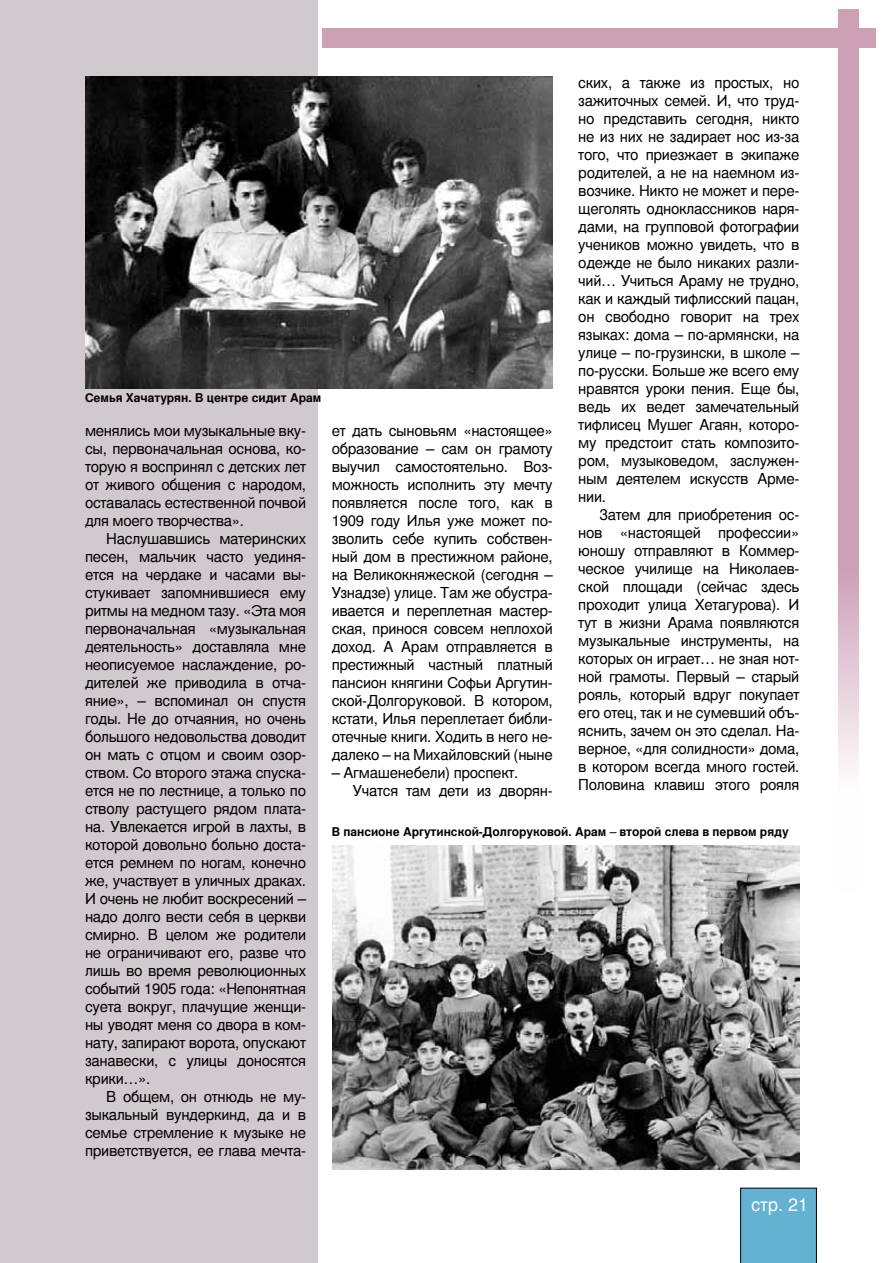
<style>
.page{position:relative;width:893px;height:1263px;background:#fff}
.page>*{position:absolute;margin:0;border:0;box-sizing:border-box;transform-origin:0 0}
.t1{font:18px "Nimbus San LCY";color:#fff}
.t2{font:15px/18px "Nimbus San LCY";letter-spacing:-.02em;color:#000;text-align:justify}
.t3{font:700 12px "Nimbus San LCY";color:#000}
.s1{font-weight:400}
</style>
<div class="page">
<div style="left:740px;top:1188px;width:77px;height:75px;background:#63b2d2"></div>
<div style="left:0;top:0;width:318px;height:1263px;background:#d0c9ce"></div>
<svg style="left:838px;top:9px;width:21px;height:760px;background:#d2abbe"></svg>
<div style="left:322px;top:28px;width:554px;height:20px;background:#cda0b6"></div>
<img style="left:85px;top:77px;width:468px;height:311px">
<img style="left:333px;top:845px;width:466px;height:324px">
<p class="t3" style="left:85px;top:391px;width:238px">Семья Хачатурян. В центре сидит Арам</p>
<p class="t2" style="left:85px;top:422px;width:223px">менялись мои музыкальные вку&shy;сы, первоначальная основа, ко&shy;торую я воспринял с детских лет от живого общения с народом, оставалась естественной почвой для моего творчества».</p>
<p class="t2" style="left:85px;top:530px;width:223px;text-indent:21px">Наслушавшись материнских песен, мальчик часто уединя&shy;ется на чердаке и часами вы&shy;стукивает запомнившиеся ему ритмы на медном тазу. «Эта моя первоначальная «музыкальная деятельность» доставляла мне неописуемое наслаждение, ро&shy;дителей же приводила в отча&shy;яние», – вспоминал он спустя годы. Не до отчаяния, но очень большого недовольства доводит он мать с отцом и своим озор&shy;ством. Со второго этажа спуска&shy;ется не по лестнице, а только по стволу растущего рядом плата&shy;на. Увлекается игрой в лахты, в которой довольно больно доста&shy;ется ремнем по ногам, конечно же, участвует в уличных драках.<br>И очень не любит воскресений – надо долго вести себя в церкви смирно. В целом же родители не ограничивают его, разве что лишь во время революционных событий 1905 года: «Н епонятная суета вокруг, плачущие женщи&shy;ны уводят меня со двора в ком&shy;нату, запирают ворота, опускают занавески, с улицы доносятся крики…».</p>
<p class="t2" style="left:85px;top:1088px;width:223px;text-indent:21px">В общем, он отнюдь не му&shy;зыкальный вундеркинд, да и в семье стремление к музыке не приветствуется, ее глава мечта-</p>
<p class="t2" style="left:332px;top:422px;width:223px">ет дать сыновьям «настоящее» образование – сам он грамоту выучил самостоятельно. Воз&shy;можность исполнить эту мечту появляется после того, как в 1909 году И лья уже может по&shy;зволить себе купить собствен&shy;ный дом в престижном районе, на Великокняжеской (сегодня – Узнадзе) улице. Там же обустра&shy;ивается и переплетная мастер&shy;ская, принося совсем неплохой доход. А Арам отправляется в престижный частный платный пансион княгини Софьи Аргутин&shy;ской-Долгоруковой. В котором, кстати, Илья переплетает библи&shy;отечные книги. Ходить в него не&shy;далеко – на Михайловский (ныне</p>
<p class="t2" style="left:353px;top:764px;width:201px;text-indent:-21px">– Агмашенебели) проспект.<br>Учатся там дети из дворян-</p>
<p class="t2" style="left:578px;top:74px;width:223px">ских, а также из простых, но зажиточных семей. И , что труд&shy;но представить сегодня, никто не из них не задирает нос из-за того, что приезжает в экипаже родителей, а не на наемном из&shy;возчике. Н икто не может и пере&shy;щеголять одноклассников наря&shy;дами, на групповой фотографии учеников можно увидеть, что в одежде не было никаких разли&shy;чий… Учиться Араму не трудно, как и каждый тифлисский пацан, он свободно говорит на трех языках: дома – по-армянски, на улице – по-грузински, в школе – по-русски. Больше же всего ему нравятся уроки пения. Еще бы, ведь их ведет замечательный тифлисец Мушег Агаян, которо&shy;му предстоит стать композито&shy;ром, музыковедом, заслужен&shy;ным деятелем искусств Арме&shy;нии.</p>
<p class="t2" style="left:578px;top:506px;width:223px;text-align:left;text-indent:21px">Затем для приобретения ос&shy;нов «настоящей профессии» юношу отправляют в Коммер&shy;ческое училище на Н иколаев&shy;ской площади (сейчас здесь проходит улица Хетагурова). И тут в жизни Арама появляются музыкальные инструменты, на которых он играет… не зная нот&shy;ной грамоты. Первый – старый рояль, который вдруг покупает его отец, так и не сумевший объ&shy;яснить, зачем он это сделал. Н а&shy;верное, «для солидности» дома, в котором всегда много гостей.<br>Половина клавиш этого рояля</p>
<p class="t3" style="left:332px;top:825px;width:458px">В пансионе Аргутинской-Долгоруковой. Арам <span class="s1">–</span> второй слева в первом ряду</p>
<p class="t1" style="left:751px;top:1194px;width:59px">стр. 21</p>
</div>
